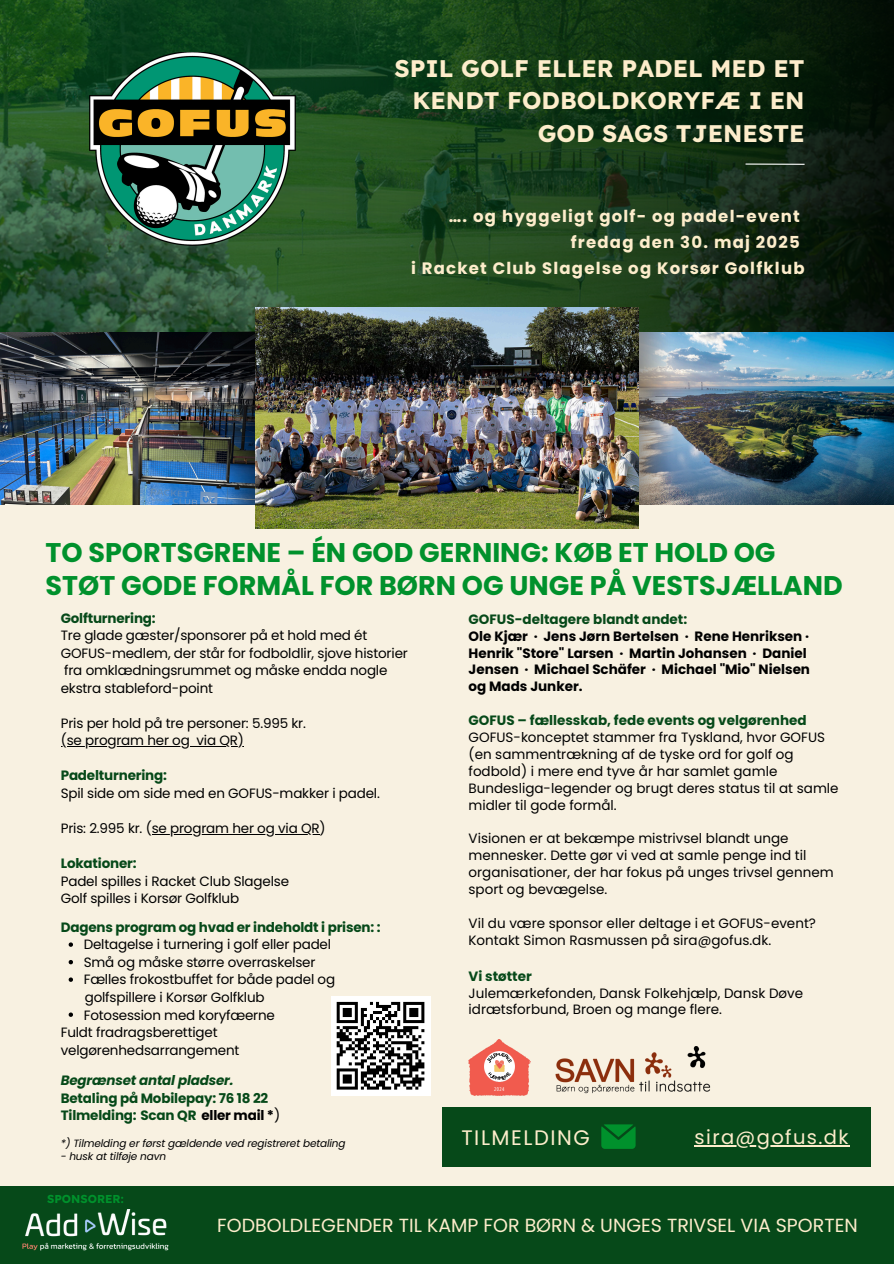
<style>
.page{position:relative;width:894px;height:1264px;background:#fff}
.page>*{position:absolute;margin:0;border:0;box-sizing:border-box;transform-origin:0 0}
.t1{font:700 27px/32.7px "Poppins";color:#00912c}
.t2{font:700 24px/32.7px "Readex Pro";color:#fdedcb;text-align:right}
.t3{font:21px "Poppins";letter-spacing:.075em;color:#fdedcb}
.t4{font:19.5px "Poppins";letter-spacing:.07em;color:#fdedcb}
.t5{font:18.9px "Poppins";color:#fdedcb}
.t6{font:700 16.5px/26px "Poppins";letter-spacing:.075em;color:#fdedcb;text-align:right}
.t7{font:13.5px/17px "Poppins";letter-spacing:-.015em;color:#000}
.t8{font:700 13.5px "Poppins";letter-spacing:-.015em;color:#064919}
.t9{font:700 13.5px/17px "Poppins";color:#000}
.t10{font:italic 700 13.5px "Poppins";letter-spacing:-.015em;color:#064919}
.t11{font:700 11.4px "Readex Pro";color:#00912c}
.t12{font:italic 10.5px "Poppins";letter-spacing:-.015em;color:#000}
.t13{font:5.25px "Open Sans Condensed";color:#fff}
.s1{color:#000}
.s2{font-weight:400;color:#000}
.s3{color:#064919}
</style>
<div class="page">
<div style="left:0;top:0;width:893px;height:1263px;background:#f8f1e1"></div>
<img style="left:0;top:0;width:893px;height:332px">
<img style="left:718px;top:332px;width:175px;height:172px">
<div style="left:0;top:1185px;width:893px;height:78px;background:#064919"></div>
<div style="left:442px;top:1107px;width:428px;height:60px;background:#064919"></div>
<svg style="left:601px;top:1124px;width:34px;height:24px"></svg>
<img style="left:22px;top:1209px;width:147px;height:42px">
<img style="left:468px;top:1039px;width:62px;height:56px">
<img style="left:484px;top:1051px;width:30px;height:30px">
<svg style="left:487px;top:1053px;width:24px;height:26px"></svg>
<div style="left:475px;top:1085px;width:47px;height:6px;background:#f15b4e"></div>
<hr style="left:61px;top:746px;width:129px;height:1px;background:#000">
<hr style="left:196px;top:746px;width:48px;height:1px;background:#000">
<hr style="left:152px;top:833px;width:167px;height:1px;background:#000">
<svg style="left:69px;top:942px;width:4px;height:4px"></svg>
<svg style="left:69px;top:960px;width:4px;height:4px"></svg>
<svg style="left:69px;top:977px;width:4px;height:4px"></svg>
<svg style="left:69px;top:1012px;width:4px;height:4px"></svg>
<div style="left:330px;top:995px;width:100px;height:100px;background:#fff"></div>
<svg style="left:336px;top:1001px;width:89px;height:89px"></svg>
<img style="left:0;top:332px;width:173px;height:172px">
<img style="left:637px;top:332px;width:81px;height:172px">
<img style="left:173px;top:332px;width:82px;height:172px">
<img style="left:255px;top:307px;width:382px;height:221px">
<img style="left:89px;top:52px;width:206px;height:193px">
<hr style="left:745px;top:163px;width:59px;height:2px;background:#fff">
<hr style="left:694px;top:1145px;width:155px;height:1px;background:#fdedcb">
<img style="left:555px;top:1046px;width:155px;height:48px">
<p class="t2" style="left:394px;top:51px;width:411px">SPIL GOLF ELLER PADEL MED ET<br>KENDT FODBOLDKORYFÆ I EN<br>GOD SAGS TJENESTE</p>
<h6 class="t6" style="left:411px;top:203px;width:395px">…. og hyggeligt golf- og padel-event fredag den 30. maj 2025<br>i Racket Club Slagelse og Korsør Golfklub</h6>
<p class="t1" style="left:46px;top:536px;width:798px">TO SPORTSGRENE – ÉN GOD GERNING: KØB ET HOLD OG<br>STØT GODE FORMÅL FOR BØRN OG UNGE PÅ VESTSJÆLLAND</p>
<p class="t8" style="left:61px;top:608px;width:96px">Golfturnering:</p>
<p class="t7" style="left:61px;top:627px;width:308px">Tre glade gæster/sponsorer på et hold med ét</p>
<p class="t7" style="left:61px;top:644px;width:348px">GOFUS-medlem, der står for fodboldlir, sjove historier</p>
<h2 class="t7" style="left:64px;top:662px;width:325px">fra omklædningsrummet og måske endda nogle</h2>
<p class="t7" style="left:61px;top:679px;width:154px">ekstra stableford-point</p>
<h5 class="t7" style="left:61px;top:714px;width:246px">Pris per hold på tre personer: 5.995 kr.</h5>
<p class="t7" style="left:61px;top:732px;width:131px">(se program her og</p>
<p class="t7" style="left:196px;top:732px;width:49px">via QR)</p>
<p class="t8" style="left:61px;top:766px;width:108px">Padelturnering:</p>
<p class="t7" style="left:61px;top:784px;width:320px">Spil side om side med en GOFUS-makker i padel.</p>
<p class="t7" style="left:61px;top:819px;width:266px">Pris: 2.995 kr. (se program her og via QR)</p>
<p class="t8" style="left:61px;top:853px;width:77px">Lokationer:</p>
<h1 class="t7" style="left:61px;top:872px;width:230px">Padel spilles i Racket Club Slagelse</h1>
<p class="t7" style="left:61px;top:889px;width:180px">Golf spilles i Korsør Golfklub</p>
<p class="t8" style="left:61px;top:917px;width:321px">Dagens program og hvad er indeholdt i prisen: :</p>
<p class="t7" style="left:84px;top:936px;width:249px">Deltagelse i turnering i golf eller padel</p>
<p class="t7" style="left:84px;top:953px;width:233px">Små og måske større overraskelser</p>
<p class="t7" style="left:84px;top:971px;width:253px">Fælles frokostbuffet for både padel og</p>
<p class="t7" style="left:85px;top:988px;width:181px">golfspillere i Korsør Golfklub</p>
<p class="t7" style="left:84px;top:1006px;width:193px">Fotosession med koryfæerne</p>
<p class="t7" style="left:61px;top:1023px;width:158px">Fuldt fradragsberettiget</p>
<p class="t7" style="left:61px;top:1041px;width:180px">velgørenhedsarrangement</p>
<p class="t10" style="left:61px;top:1070px;width:174px">Begrænset antal pladser.</p>
<p class="t8" style="left:61px;top:1088px;width:209px">Betaling på Mobilepay: 76 18 22</p>
<p class="t8" style="left:61px;top:1106px;width:221px">Tilmelding: Scan QR <span class="s1">eller mail *</span><span class="s2">)</span></p>
<p class="t12" style="left:61px;top:1135px;width:286px">*) Tilmelding er først gældende ved registreret betaling</p>
<h6 class="t12" style="left:61px;top:1148px;width:107px">- husk at tilføje navn</h6>
<p class="t11" style="left:47px;top:1192px;width:78px">SPONSORER:</p>
<p class="t9" style="left:468px;top:610px;width:343px"><span class="s3">GOFUS-deltagere blandt andet:<br></span>Ole Kjær · Jens Jørn Bertelsen · Rene Henriksen · Henrik "Store" Larsen · Martin Johansen · Daniel Jensen · Michael Schäfer · Michael "Mio" Nielsen og Mads Junker.</p>
<p class="t8" style="left:468px;top:711px;width:339px">GOFUS – fællesskab, fede events og velgørenhed</p>
<p class="t7" style="left:468px;top:728px;width:358px">GOFUS-konceptet stammer fra Tyskland, hvor GOFUS</p>
<p class="t7" style="left:468px;top:745px;width:371px">(en sammentrækning af de tyske ord for golf og fodbold) i mere end tyve år har samlet gamle Bundesliga-legender og brugt deres status til at samle midler til gode formål.</p>
<p class="t7" style="left:468px;top:830px;width:366px">Visionen er at bekæmpe mistrivsel blandt unge mennesker. Dette gør vi ved at samle penge ind til organisationer, der har fokus på unges trivsel gennem sport og bevægelse.</p>
<p class="t7" style="left:468px;top:914px;width:349px">Vil du være sponsor eller deltage i et GOFUS-event?<br>Kontakt Simon Rasmussen på sira@gofus.dk.</p>
<p class="t8" style="left:468px;top:966px;width:65px">Vi støtter</p>
<p class="t7" style="left:468px;top:984px;width:336px">Julemærkefonden, Dansk Folkehjælp, Dansk Døve idrætsforbund, Broen og mange flere.</p>
<p class="t13" style="left:494px;top:1085px;width:12px">2024</p>
<p class="t3" style="left:461px;top:1123px;width:130px">TILMELDING</p>
<p class="t4" style="left:694px;top:1123px;width:155px">sira@gofus.dk</p>
<p class="t5" style="left:217px;top:1212px;width:641px">FODBOLDLEGENDER TIL KAMP FOR BØRN &amp; UNGES TRIVSEL VIA SPORTEN</p>
</div>
